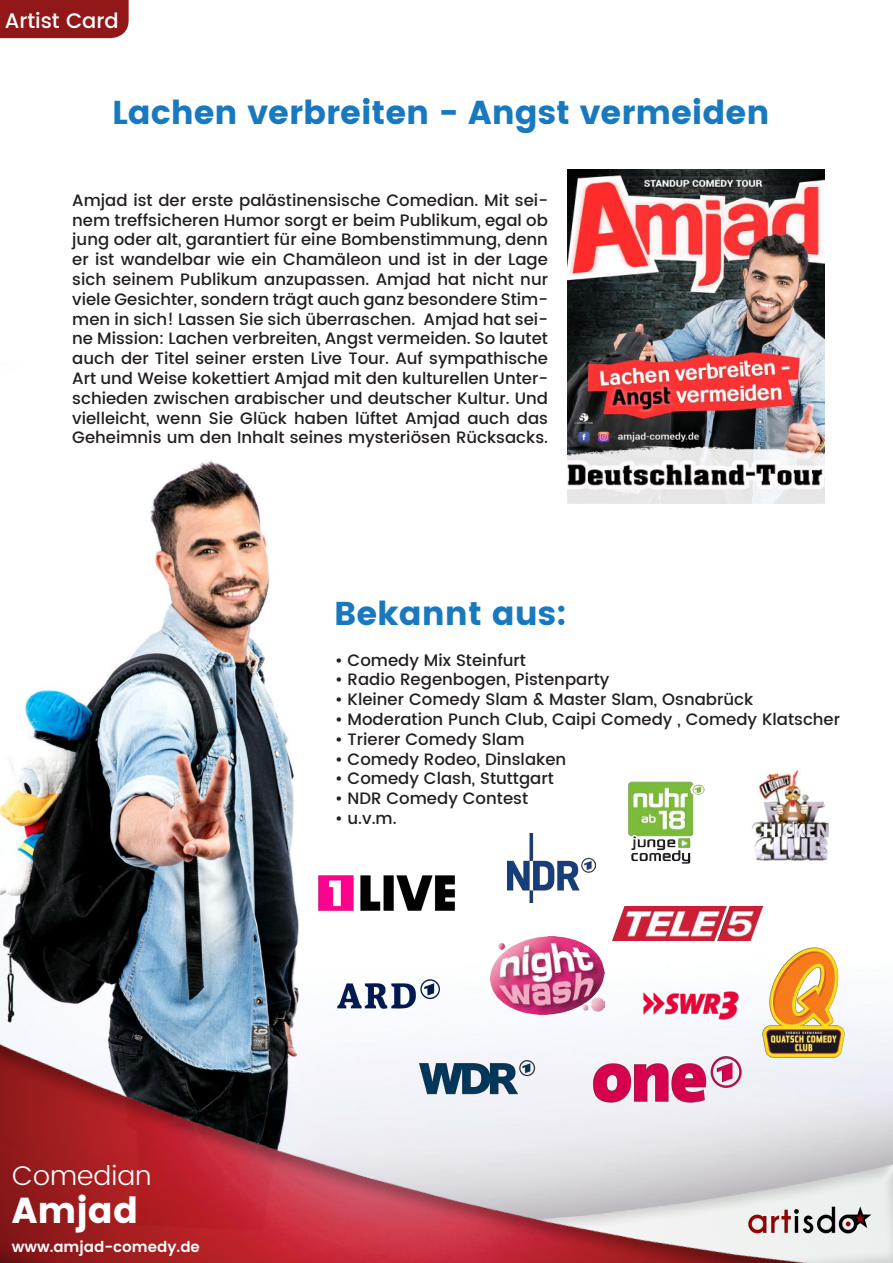
<style>
.page{position:relative;width:893px;height:1263px;background:#fff}
.page>*{position:absolute;margin:0;border:0;box-sizing:border-box;transform-origin:0 0}
.t1{font:36px "Poppins";color:#fff}
.t2{font:33px "Poppins";color:#1879be}
.t3{font:300 27px "Poppins";color:#fff}
.t4{font:500 21px "Poppins";color:#fff}
.t5{font:500 16.5px/19.8px "Poppins";color:#241f1f;text-align:justify}
.t6{font:600 15px "Poppins";color:#fff}
</style>
<div class="page">
<img style="left:0;top:361px;width:893px;height:709px">
<div style="left:0;top:1070px;width:893px;height:193px;background:#241f1f;opacity:.39"></div>
<svg style="left:838px;top:1137px;width:55px;height:126px;background:#d7d8d9"></svg>
<svg style="left:0;top:1003px;width:836px;height:260px"></svg>
<img style="left:742px;top:1186px;width:131px;height:74px">
<div style="left:0;top:0;width:129px;height:39px;background:#921719"></div>
<img style="left:568px;top:169px;width:256px;height:335px">
<img style="left:760px;top:945px;width:87px;height:114px">
<img style="left:612px;top:907px;width:150px;height:34px">
<img style="left:507px;top:834px;width:88px;height:69px">
<img style="left:419px;top:1059px;width:117px;height:36px">
<img style="left:315px;top:871px;width:144px;height:44px">
<img style="left:490px;top:936px;width:115px;height:79px">
<img style="left:592px;top:1056px;width:150px;height:46px">
<img style="left:337px;top:961px;width:102px;height:65px">
<img style="left:622px;top:778px;width:85px;height:91px">
<img style="left:746px;top:769px;width:86px;height:100px">
<img style="left:640px;top:954px;width:102px;height:102px">
<p class="t4" style="left:5px;top:5px;width:116px">Artist Card</p>
<h2 class="t2" style="left:112px;top:93px;width:659px">Lachen verbreiten - Angst vermeiden</h2>
<p class="t5" style="left:72px;top:190px;width:477px">Amjad ist der erste palästinensische Comedian. Mit sei&shy;nem treffsicheren Humor sorgt er beim Publikum, egal ob jung oder alt, garantiert für eine Bombenstimmung, denn er ist wandelbar wie ein Chamäleon und ist in der Lage sich seinem Publikum anzupassen. Amjad hat nicht nur viele Gesichter, sondern trägt auch ganz besondere Stim&shy;men in sich! Lassen Sie sich überraschen. Amjad hat sei&shy;ne Mission: Lachen verbreiten, Angst vermeiden. So lautet auch der Titel seiner ersten Live Tour. Auf sympathische Art und Weise kokettiert Amjad mit den kulturellen Unter&shy;schieden zwischen arabischer und deutscher Kultur. Und vielleicht, wenn Sie Glück haben lüftet Amjad auch das Geheimnis um den Inhalt seines mysteriösen Rücksacks.</p>
<h3 class="t3" style="left:12px;top:1156px;width:141px">Comedian</h3>
<h1 class="t1" style="left:12px;top:1189px;width:128px">Amjad</h1>
<p class="t6" style="left:12px;top:1235px;width:190px">www.amjad-comedy.de</p>
<h2 class="t2" style="left:334px;top:594px;width:234px">Bekannt aus:</h2>
<p class="t5" style="left:335px;top:650px;width:193px">• Comedy Mix Steinfurt</p>
<p class="t5" style="left:335px;top:670px;width:276px">• Radio Regenbogen, Pistenparty</p>
<p class="t5" style="left:335px;top:690px;width:420px">• Kleiner Comedy Slam &amp; Master Slam, Osnabrück</p>
<p class="t5" style="left:335px;top:710px;width:507px">• Moderation Punch Club, Caipi Comedy , Comedy Klatscher</p>
<p class="t5" style="left:335px;top:730px;width:191px">• Trierer Comedy Slam</p>
<p class="t5" style="left:335px;top:749px;width:233px">• Comedy Rodeo, Dinslaken</p>
<p class="t5" style="left:335px;top:769px;width:220px">• Comedy Clash, Stuttgart</p>
<p class="t5" style="left:335px;top:789px;width:195px">• NDR Comedy Contest</p>
<p class="t5" style="left:335px;top:809px;width:63px">• u.v.m.</p>
</div>
